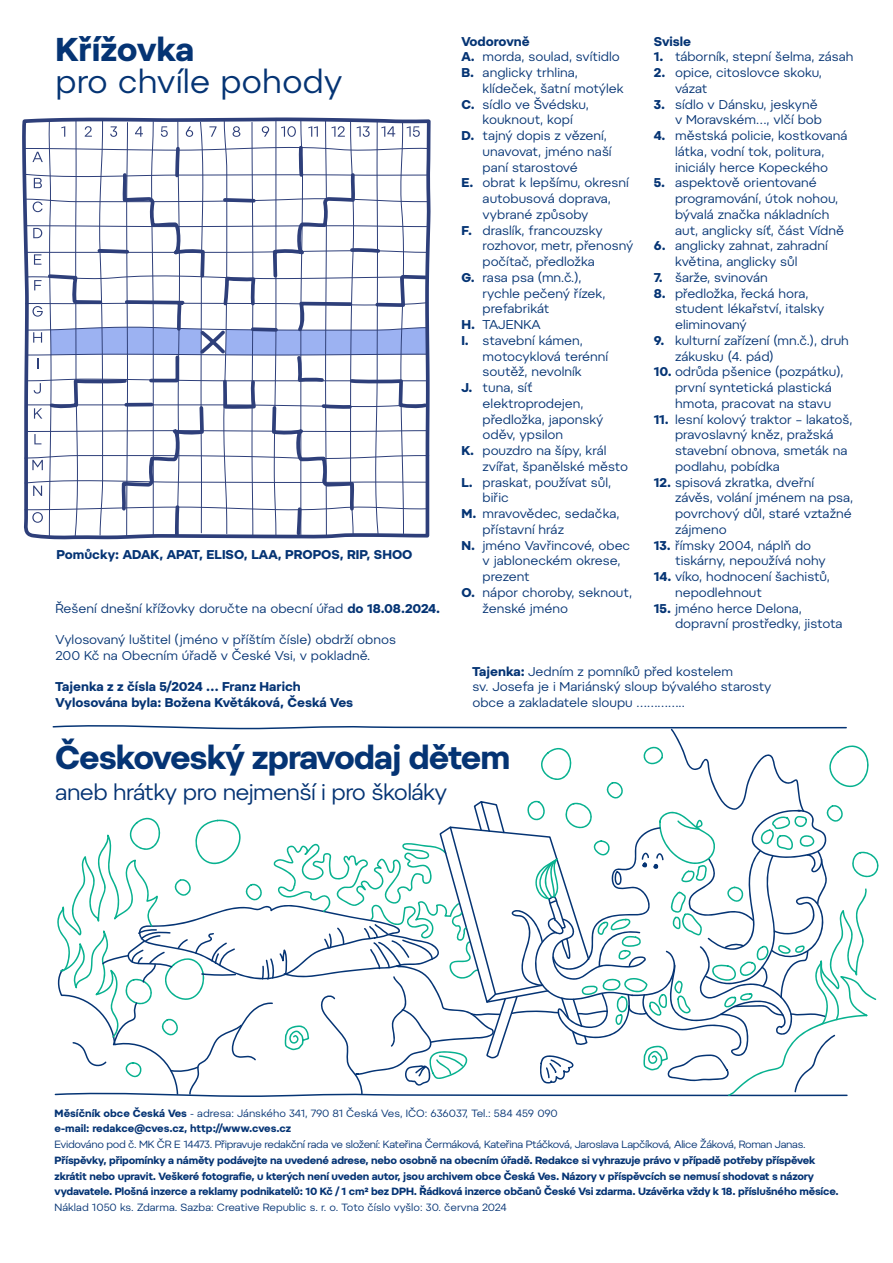
<style>
.page{position:relative;width:893px;height:1263px;background:#fff}
.page>*{position:absolute;margin:0;border:0;box-sizing:border-box;transform-origin:0 0}
.Headline{font:700 33px "Pepi";letter-spacing:-.035em;color:#053474}
.Headline-2{font:33px/31.5px "Pepi";color:#053474}
.Headline-3{font:22.5px "Pepi";letter-spacing:-.03em;color:#053474}
.Podnadpis{font:12.75px/15.8px "Pepi";color:#053474}
.Text{font:12.75px/15.8px "Pepi";color:#053474}
.Text-2{font:700 12.75px/15.8px "Pepi";color:#053474}
.Podnadpis-2{font:700 12.75px "Pepi";color:#053474}
.Text-3{font:700 10.5px/15.8px "Pepi";letter-spacing:-.02em;color:#053474}
.Text-4{font:10.5px "Pepi";letter-spacing:-.03em;color:#053474}
.Text-5{font:10.5px "Pepi";color:#053474}
.s1{font-weight:700}
.s2{font-weight:400}
</style>
<div class="page">
<svg style="left:52px;top:725px;width:827px;height:372px"></svg>
<svg style="left:23px;top:118px;width:407px;height:422px"></svg>
<p class="Headline-2" style="left:56px;top:33px;width:289px"><span class="s1">Křížovka<br></span>pro chvíle pohody</p>
<p class="Text-2" style="left:654px;top:33px;width:39px">Svisle</p>
<p class="Podnadpis-2" style="left:461px;top:33px;width:70px">Vodorovně</p>
<p class="Podnadpis" style="left:461px;top:49px;width:160px"><span class="s1">A.</span> morda, soulad, svítidlo</p>
<p class="Podnadpis" style="left:483px;top:64px;width:143px;text-indent:-21px"><span class="s1">B.</span> anglicky trhlina, klídeček, šatní motýlek</p>
<p class="Podnadpis" style="left:461px;top:96px;width:129px;text-align:center"><span class="s1">C.</span> sídlo ve Švédsku, kouknout, kopí</p>
<p class="Podnadpis" style="left:483px;top:127px;width:131px;text-indent:-21px"><span class="s1">D.</span> tajný dopis z vězení, unavovat, jméno naší paní starostové</p>
<p class="Podnadpis" style="left:483px;top:175px;width:148px;text-indent:-21px"><span class="s1">E.</span> obrat k lepšímu, okresní autobusová doprava, vybrané způsoby</p>
<p class="Podnadpis" style="left:483px;top:222px;width:152px;text-indent:-21px"><span class="s1">F.</span> draslík, francouzsky rozhovor, metr, přenosný počítač, předložka</p>
<p class="Podnadpis" style="left:483px;top:269px;width:124px;text-indent:-21px"><span class="s1">G.</span> rasa psa (mn.č.), rychle pečený řízek, prefabrikát</p>
<p class="Podnadpis" style="left:461px;top:316px;width:81px"><span class="s1">H.</span> TAJENKA</p>
<p class="Podnadpis" style="left:483px;top:332px;width:127px;text-indent:-21px"><span class="s1">I.</span> stavební kámen, motocyklová terénní soutěž, nevolník</p>
<p class="Podnadpis" style="left:483px;top:379px;width:122px;text-indent:-21px"><span class="s1">J.</span> tuna, síť elektroprodejen, předložka, japonský oděv, ypsilon</p>
<p class="Podnadpis" style="left:483px;top:442px;width:147px;text-indent:-21px"><span class="s1">K.</span> pouzdro na šípy, král zvířat, španělské město</p>
<p class="Podnadpis" style="left:483px;top:474px;width:130px;text-indent:-21px"><span class="s1">L.</span> praskat, používat sůl, biřic</p>
<p class="Podnadpis" style="left:483px;top:505px;width:138px;text-indent:-21px"><span class="s1">M.</span> mravovědec, sedačka, přístavní hráz</p>
<p class="Podnadpis" style="left:483px;top:537px;width:149px;text-indent:-21px"><span class="s1">N.</span> jméno Vavřincové, obec v jabloneckém okrese, prezent</p>
<p class="Podnadpis" style="left:461px;top:584px;width:172px"><span class="s1">O.</span> nápor choroby, seknout,</p>
<p class="Podnadpis" style="left:654px;top:49px;width:201px"><span class="s1">1.</span> táborník, stepní šelma, zásah</p>
<p class="Podnadpis" style="left:675px;top:64px;width:148px;text-indent:-21px"><span class="s1">2.</span> opice, citoslovce skoku, vázat</p>
<p class="Podnadpis" style="left:675px;top:96px;width:149px;text-indent:-21px"><span class="s1">3.</span> sídlo v Dánsku, jeskyně v Moravském…, vlčí bob</p>
<p class="Podnadpis" style="left:654px;top:127px;width:195px;text-align:center"><span class="s1">4.</span> městská policie, kostkovaná látka, vodní tok, politura,<br>iniciály herce Kopeckého</p>
<p class="Podnadpis" style="left:675px;top:175px;width:171px;text-indent:-21px"><span class="s1">5.</span> aspektově orientované programování, útok nohou, bývalá značka nákladních aut, anglicky síť, část Vídně</p>
<p class="Podnadpis" style="left:675px;top:238px;width:154px;text-indent:-21px"><span class="s1">6.</span> anglicky zahnat, zahradní květina, anglicky sůl</p>
<p class="Podnadpis" style="left:654px;top:269px;width:115px"><span class="s1">7.</span> šarže, svinován</p>
<p class="Podnadpis" style="left:675px;top:285px;width:151px;text-indent:-21px"><span class="s1">8.</span> předložka, řecká hora, student lékařství, italsky eliminovaný</p>
<p class="Podnadpis" style="left:675px;top:332px;width:175px;text-indent:-21px"><span class="s1">9.</span> kulturní zařízení (mn.č.), druh zákusku (4. pád)</p>
<p class="Podnadpis" style="left:675px;top:364px;width:170px;text-indent:-21px"><span class="s1">10.</span> odrůda pšenice (pozpátku), první syntetická plastická hmota, pracovat na stavu</p>
<p class="Podnadpis" style="left:675px;top:411px;width:179px;text-indent:-21px"><span class="s1">11.</span> lesní kolový traktor – lakatoš, pravoslavný kněz, pražská stavební obnova, smeták na podlahu, pobídka</p>
<p class="Podnadpis" style="left:675px;top:474px;width:180px;text-indent:-21px"><span class="s1">12.</span> spisová zkratka, dveřní závěs, volání jménem na psa, povrchový důl, staré vztažné zájmeno</p>
<p class="Podnadpis" style="left:675px;top:537px;width:152px;text-indent:-21px"><span class="s1">13.</span> římsky 2004, náplň do tiskárny, nepoužívá nohy</p>
<p class="Podnadpis" style="left:675px;top:568px;width:156px;text-indent:-21px"><span class="s1">14.</span> víko, hodnocení šachistů, nepodlehnout</p>
<p class="Podnadpis" style="left:675px;top:600px;width:169px;text-indent:-21px"><span class="s1">15.</span> jméno herce Delona, dopravní prostředky, jistota</p>
<p class="Podnadpis-2" style="left:57px;top:547px;width:357px">Pomůcky: ADAK, APAT, ELISO, LAA, PROPOS, RIP, SHOO</p>
<p class="Text" style="left:56px;top:600px;width:386px">Řešení dnešní křížovky doručte na obecní úřad <span class="s1">do 18.08.2024.</span></p>
<p class="Podnadpis" style="left:483px;top:600px;width:87px">ženské jméno</p>
<p class="Text" style="left:56px;top:631px;width:342px">Vylosovaný luštitel (jméno v příštím čísle) obdrží obnos<br>200 Kč na Obecním úřadě v České Vsi, v pokladně.</p>
<p class="Text-2" style="left:56px;top:679px;width:299px">Tajenka z z čísla 5/2024 … Franz Harich<br>Vylosována byla: Božena Květáková, Česká Ves</p>
<p class="Podnadpis" style="left:472px;top:663px;width:300px"><span class="s1">Tajenka:</span> Jedním z pomníků před kostelem<br>sv. Josefa je i Mariánský sloup bývalého starosty obce a zakladatele sloupu …………..</p>
<p class="Headline" style="left:55px;top:737px;width:457px">Českoveský zpravodaj dětem</p>
<p class="Headline-3" style="left:55px;top:779px;width:393px">aneb hrátky pro nejmenší i pro školáky</p>
<p class="Text-3" style="left:55px;top:1105px;width:505px">Měsíčník obce Česká Ves <span class="s2">- adresa: Jánského 341, 790 81 Česká Ves, IČO: 636037, Tel.: 584 459 090 </span>e-mail: redakce@cves.cz, http://www.cves.cz</p>
<p class="Text-4" style="left:55px;top:1138px;width:753px">Evidováno pod č. MK ČR E 14473. Připravuje redakční rada ve složení: Kateřina Čermáková, Kateřina Ptáčková, Jaroslava Lapčíková, Alice Žáková, Roman Janas.</p>
<p class="Text-3" style="left:55px;top:1152px;width:785px">Příspěvky, připomínky a náměty podávejte na uvedené adrese, nebo osobně na obecním úřadě. Redakce si vyhrazuje právo v případě potřeby příspěvek zkrátit nebo upravit. Veškeré fotografie, u kterých není uveden autor, jsou archivem obce Česká Ves. Názory v příspěvcích se nemusí shodovat s názory vydavatele. Plošná inzerce a reklamy podnikatelů: 10 Kč / 1 cm2 bez DPH. Řádková inzerce občanů České Vsi zdarma. Uzávěrka vždy k 18. příslušného měsíce.</p>
<p class="Text-5" style="left:55px;top:1201px;width:454px">Náklad 1050 ks. Zdarma. Sazba: Creative Republic s. r. o. Toto číslo vyšlo: 30. června 2024</p>
</div>
